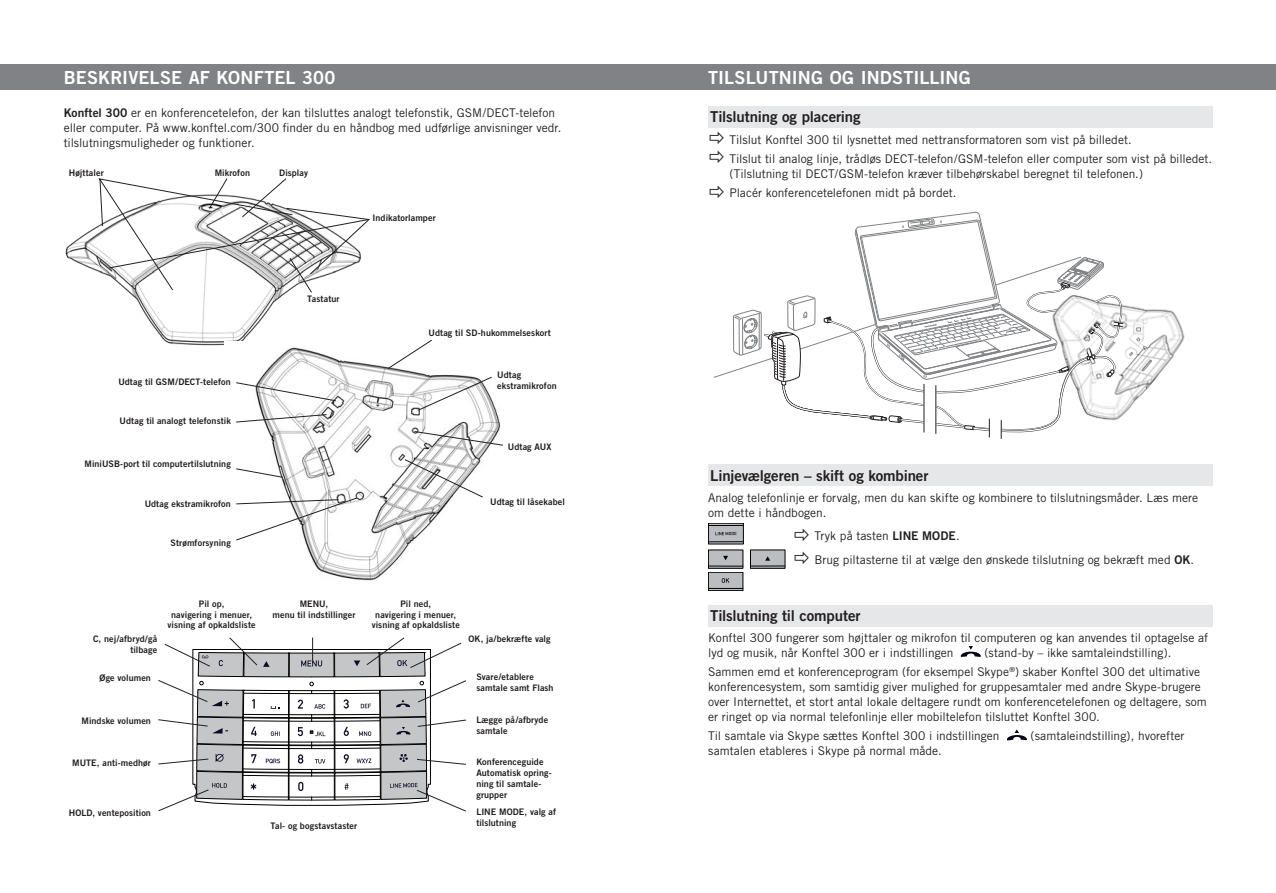
<style>
.page{position:relative;width:1276px;height:893px;background:#fff}
.page>*{position:absolute;margin:0;border:0;box-sizing:border-box;transform-origin:0 0}
.t1{font:18px "Trade Gothic Bold Two";letter-spacing:.005em;color:#fff}
.t2{font:15px "Trade Gothic Bold Two";letter-spacing:-.01em;color:#231f20}
.t3{font:12px/15px "Trade Gothic";color:#231f20}
.t4{font:12px "Trade Gothic Bold Two";color:#231f20}
.t5{font:9px/10.8px "Trade Gothic Bold Two";letter-spacing:.01em;color:#231f20}
.s1{font-family:"Trade Gothic Bold Two"}
.s2{font-family:"Trade Gothic"}
</style>
<div class="page">
<div style="left:629px;top:64px;width:647px;height:25px;background:#808285"></div>
<img style="left:65px;top:225px;width:221px;height:121px">
<svg style="left:99px;top:178px;width:271px;height:115px"></svg>
<img style="left:224px;top:342px;width:276px;height:239px">
<svg style="left:404px;top:459px;width:79px;height:39px"></svg>
<svg style="left:414px;top:431px;width:89px;height:15px"></svg>
<svg style="left:236px;top:382px;width:100px;height:19px"></svg>
<svg style="left:236px;top:414px;width:91px;height:8px"></svg>
<svg style="left:236px;top:468px;width:47px;height:10px"></svg>
<svg style="left:236px;top:497px;width:121px;height:44px"></svg>
<svg style="left:387px;top:340px;width:45px;height:29px"></svg>
<svg style="left:417px;top:377px;width:75px;height:34px"></svg>
<svg style="left:158px;top:637px;width:308px;height:175px"></svg>
<div style="left:0;top:64px;width:651px;height:25px;background:#808285"></div>
<div style="left:708px;top:465px;width:504px;height:21px;background:#e6e7e9"></div>
<div style="left:708px;top:605px;width:504px;height:22px;background:#e6e7e9"></div>
<div style="left:708px;top:106px;width:504px;height:22px;background:#e6e7e9"></div>
<div style="left:708px;top:572px;width:35px;height:19px;background:#bcbdc0"></div>
<div style="left:708px;top:572px;width:35px;height:19px;border:1px solid #000"></div>
<svg style="left:708px;top:578px;width:35px;height:11px"></svg>
<div style="left:750px;top:550px;width:35px;height:18px;background:#bcbdc0"></div>
<svg style="left:750px;top:556px;width:35px;height:11px"></svg>
<div style="left:708px;top:550px;width:35px;height:18px;background:#bcbdc0"></div>
<svg style="left:708px;top:566px;width:35px;height:1px"></svg>
<svg style="left:723px;top:556px;width:5px;height:4px"></svg>
<div style="left:708px;top:523px;width:35px;height:21px;background:#bcbdc0"></div>
<div style="left:708px;top:523px;width:35px;height:21px;border:1px solid #000"></div>
<svg style="left:708px;top:525px;width:35px;height:1px"></svg>
<svg style="left:708px;top:541px;width:35px;height:1px"></svg>
<svg style="left:715px;top:532px;width:21px;height:3px"></svg>
<img style="left:1123px;top:305px;width:62px;height:110px">
<svg style="left:714px;top:212px;width:409px;height:227px"></svg>
<svg style="left:960px;top:646px;width:20px;height:11px"></svg>
<svg style="left:1007px;top:729px;width:20px;height:11px"></svg>
<h1 class="t1" style="left:64px;top:66px;width:273px">Beskrivelse af Konftel 300</h1>
<p class="t3" style="left:64px;top:105px;width:499px"><span class="s1">Konftel 300</span> er en konferencetelefon, der kan tilsluttes analogt telefonstik, GSM/DECT-telefon eller computer. På www.konftel.com/300 finder du en håndbog med udførlige anvisninger vedr. tilslutningsmuligheder og funktioner.</p>
<p class="t5" style="left:69px;top:167px;width:36px">Højttaler</p>
<p class="t5" style="left:279px;top:167px;width:30px">Display</p>
<p class="t5" style="left:215px;top:167px;width:37px">Mikrofon</p>
<p class="t5" style="left:372px;top:212px;width:65px">I ndikatorlamper</p>
<p class="t5" style="left:118px;top:376px;width:114px">Udtag til GSM/DECT-telefon</p>
<p class="t5" style="left:120px;top:415px;width:113px">Udtag til analogt telefonstik</p>
<p class="t5" style="left:85px;top:458px;width:148px">MiniUSB-port til computertilslutning</p>
<p class="t5" style="left:145px;top:499px;width:88px">Udtag ekstramikrofon</p>
<p class="t5" style="left:171px;top:537px;width:62px">Strømforsyning</p>
<p class="t5" style="left:307px;top:294px;width:34px">Tastatur</p>
<p class="t5" style="left:428px;top:327px;width:124px">Udtag til SD-hukommelseskort</p>
<p class="t5" style="left:497px;top:370px;width:61px">Udtag ekstramikrofon</p>
<p class="t5" style="left:508px;top:441px;width:45px">Udtag AUX</p>
<p class="t5" style="left:490px;top:497px;width:76px">Udtag til låsekabel</p>
<p class="t5" style="left:93px;top:633px;width:66px;text-align:right">C, nej/afbryd/gå tilbage</p>
<p class="t5" style="left:99px;top:673px;width:53px">Øge volumen</p>
<p class="t5" style="left:82px;top:715px;width:71px">Mindske volumen</p>
<p class="t5" style="left:72px;top:758px;width:80px">MUTE, anti-medhør</p>
<p class="t5" style="left:168px;top:598px;width:90px;text-align:center">Pil op,<br>navigering i menuer, visning af opkaldsliste</p>
<p class="t5" style="left:69px;top:807px;width:84px">HOLD, venteposition</p>
<p class="t5" style="left:272px;top:598px;width:84px;text-align:center">MENU,<br>menu til indstillinger</p>
<p class="t5" style="left:271px;top:820px;width:88px">Tal- og bogstavstaster</p>
<p class="t5" style="left:372px;top:598px;width:90px;text-align:center">Pil ned,<br>navigering i menuer, visning af opkaldsliste</p>
<p class="t5" style="left:468px;top:633px;width:84px">OK, ja/bekræfte valg</p>
<p class="t5" style="left:476px;top:671px;width:79px">Svare/etablere samtale samt Flash</p>
<p class="t5" style="left:476px;top:714px;width:73px">Lægge på/afbryde samtale</p>
<p class="t5" style="left:476px;top:756px;width:77px">Konferenceguide<br>Automatisk opring&shy;ning til samtale&shy;grupper</p>
<p class="t5" style="left:476px;top:806px;width:5px">LINE</p>
<p class="t5" style="left:476px;top:806px;width:81px;text-indent:23px">MODE, valg af tilslutning</p>
<h1 class="t1" style="left:708px;top:66px;width:261px">Tilslutning og indstilling</h1>
<p class="t2" style="left:710px;top:108px;width:152px">Tilslutning og placering</p>
<p class="t3" style="left:729px;top:130px;width:484px;line-height:19.2px">Tilslut Konftel 300 til lysnettet med nettransformatoren som vist på billedet.<br>Tilslut til analog linje, trådløs DECT-telefon/GSM-telefon eller computer som vist på billedet.</p>
<p class="t3" style="left:729px;top:164px;width:415px;line-height:19.2px">(Tilslutning til DECT/GSM-telefon kræver tilbehørskabel beregnet til telefonen.)<br>Placér konferencetelefonen midt på bordet.</p>
<p class="t2" style="left:710px;top:466px;width:220px">Linjevælgeren – skift og kombiner</p>
<p class="t3" style="left:708px;top:490px;width:491px">Analog telefonlinje er forvalg, men du kan skifte og kombinere to tilslutningsmåder. Læs mere om dette i håndbogen.</p>
<p class="t3" style="left:814px;top:529px;width:84px">Tryk på tasten <span class="s1">LINE</span></p>
<p class="t4" style="left:922px;top:529px;width:39px">MODE<span class="s2">.</span></p>
<p class="t3" style="left:814px;top:552px;width:381px">Brug piltasterne til at vælge den ønskede tilslutning og bekræft med <span class="s1">OK</span>.</p>
<p class="t2" style="left:710px;top:606px;width:152px">Tilslutning til computer</p>
<p class="t3" style="left:708px;top:630px;width:501px">Konftel 300 fungerer som højttaler og mikrofon til computeren og kan anvendes til optagelse af lyd og musik, når Konftel 300 er i indstillingen</p>
<p class="t3" style="left:708px;top:643px;width:493px;line-height:19.2px;text-indent:276px">(stand-by – ikke samtaleindstilling).<br>Sammen emd et konferenceprogram (for eksempel Skype<sup>®</sup>) skaber Konftel 300 det ultimative</p>
<p class="t3" style="left:708px;top:679px;width:500px">konferencesystem, som samtidig giver mulighed for gruppesamtaler med andre Skype-brugere over Internettet, et stort antal lokale deltagere rundt om konferencetelefonen og deltagere, som er ringet op via normal telefonlinje eller mobiltelefon tilsluttet Konftel 300.</p>
<p class="t3" style="left:708px;top:729px;width:293px">Til samtale via Skype sættes Konftel 300 i indstillingen</p>
<p class="t3" style="left:1030px;top:729px;width:155px">(samtaleindstilling), hvorefter</p>
<p class="t3" style="left:708px;top:744px;width:235px">samtalen etableres i Skype på normal måde.</p>
</div>
